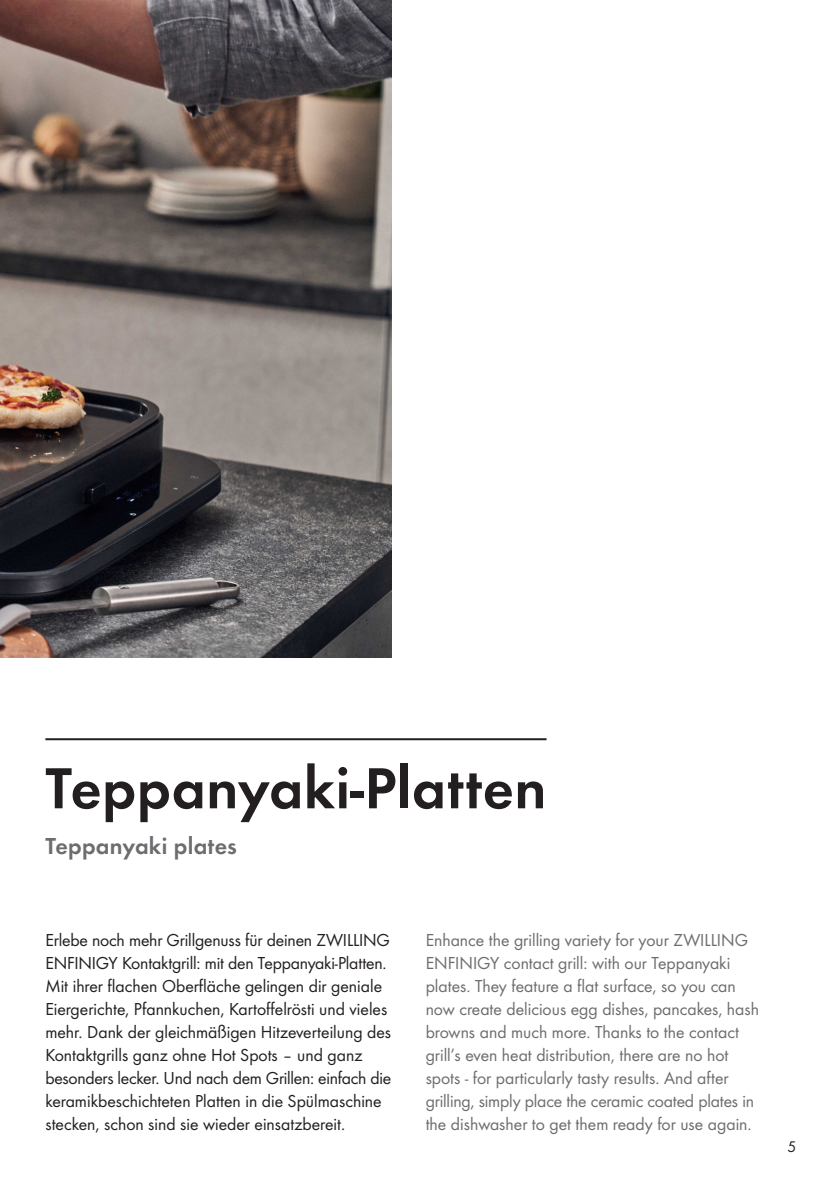
<style>
.page{position:relative;width:840px;height:1191px;background:#fff}
.page>*{position:absolute;margin:0;border:0;box-sizing:border-box;transform-origin:0 0}
.t1{font:60px "Futura Dem";letter-spacing:.01em;color:#231f20}
.t2{font:24px "Futura Dem";letter-spacing:.01em;color:#6c6d70}
.t3{font:18px/23px "Futura Boo";color:#231f20}
.t4{font:18px/23px "Futura Boo";color:#6c6d70}
.t5{font:16px "Futura Boo";color:#231f20}
</style>
<div class="page">
<img style="left:0;top:0;width:391px;height:658px">
<hr style="left:45px;top:738px;width:501px;height:2px;background:#231f20">
<h1 class="t1" style="left:45px;top:746px;width:502px">Teppanyaki-Platten</h1>
<h2 class="t2" style="left:45px;top:829px;width:193px">Teppanyaki plates</h2>
<p class="t3" style="left:45px;top:928px;width:347px">Erlebe noch mehr Grillgenuss für deinen ZWILLING ENFINIGY Kontaktgrill: mit den Teppanyaki-Platten.<br>Mit ihrer flachen Oberfläche gelingen dir geniale Eiergerichte, Pfannkuchen, Kartoffelrösti und vieles mehr. Dank der gleichmäßigen Hitzeverteilung des Kontaktgrills ganz ohne Hot Spots – und ganz besonders lecker. Und nach dem Grillen: einfach die keramikbeschichteten Platten in die Spülmaschine stecken, schon sind sie wieder einsatzbereit.</p>
<p class="t4" style="left:425px;top:928px;width:334px">Enhance the grilling variety for your ZWILLING ENFINIGY contact grill: with our Teppanyaki plates. They feature a flat surface, so you can now create delicious egg dishes, pancakes, hash browns and much more. Thanks to the contact grill’s even heat distribution, there are no hot spots - for particularly tasty results. And after grilling, simply place the ceramic coated plates in the dishwasher to get them ready for use again.</p>
<p class="t5" style="left:787px;top:1135px;width:10px">5</p>
</div>
